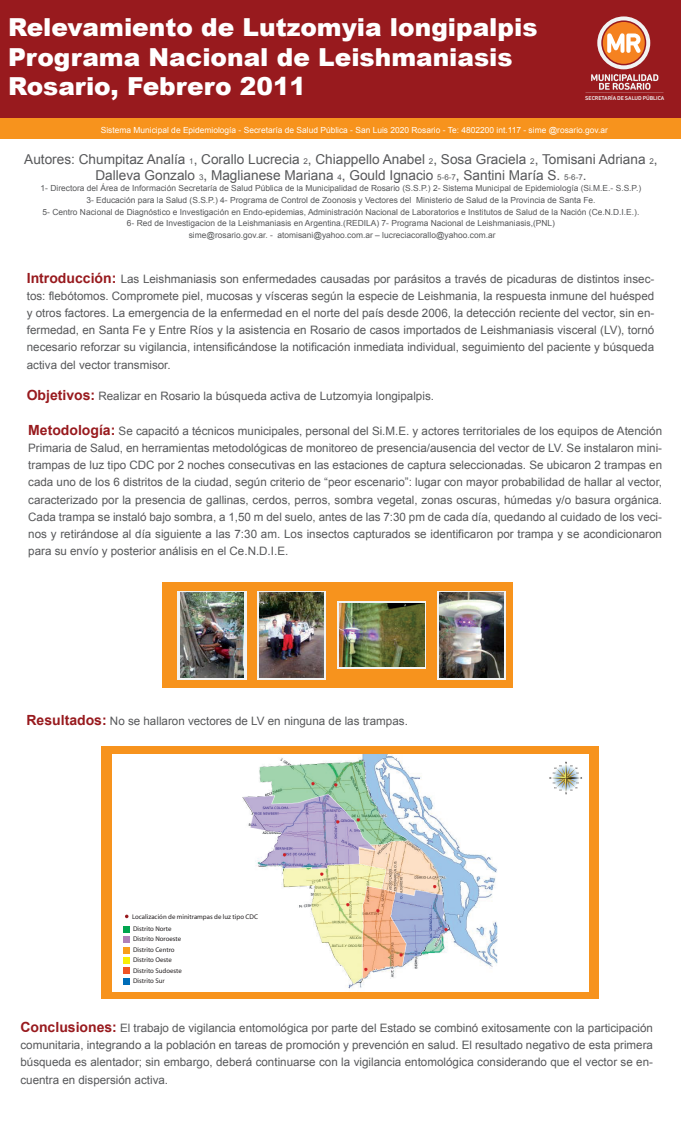
<style>
.page{position:relative;width:681px;height:1134px;background:#fff}
.page>*{position:absolute;margin:0;border:0;box-sizing:border-box;transform-origin:0 0}
.t1{font:900 24.8px/29.8px "Arial";color:#fff}
.t2{font:13.6px/16.3px "Arial";color:#57585a;text-align:center}
.t3{font:11.6px/17.2px "Arial";color:#57585a;text-align:justify}
.t4{font:8.4px/11.6px "Arial";color:#57585a;text-align:center}
.t5{font:8.4px "Arial";color:#fff}
.t6{font:6.8px/10.6px "Myriad";color:#231f20}
.t7{font:500 5.68px "DIN Next Rounded LT Pro";letter-spacing:-.01em;color:#f1f3f3}
.s1{font-size:8px}
.s2{font-weight:700;font-size:14px;color:#981a1e}
</style>
<div class="page">
<div style="left:162px;top:582px;width:350px;height:106px;background:#f7931d"></div>
<svg style="left:177px;top:591px;width:69px;height:88px"></svg>
<svg style="left:257px;top:591px;width:69px;height:88px"></svg>
<div style="left:337px;top:601px;width:89px;height:68px;background:linear-gradient(to right,#f1f3f3,#f1f3f3)"></div>
<svg style="left:437px;top:591px;width:68px;height:88px"></svg>
<img style="left:440px;top:593px;width:63px;height:84px">
<img style="left:180px;top:593px;width:64px;height:84px">
<img style="left:259px;top:593px;width:64px;height:84px">
<img style="left:339px;top:603px;width:85px;height:64px">
<div style="left:102px;top:747px;width:497px;height:252px;background:#f7931d"></div>
<div style="left:0;top:25px;width:680px;height:114px;background:#f7931d"></div>
<div style="left:0;top:0;width:680px;height:118px;background:#981a1e"></div>
<svg style="left:591px;top:16px;width:67px;height:74px"></svg>
<img style="left:112px;top:754px;width:476px;height:237px">
<img style="left:548px;top:761px;width:34px;height:34px">
<svg style="left:123px;top:926px;width:6px;height:58px"></svg>
<h1 class="t1" style="left:8px;top:11px;width:531px">Relevamiento de Lutzomyia longipalpis<br>Programa Nacional de Leishmaniasis<br>Rosario, Febrero 2011</h1>
<p class="t7" style="left:585px;top:95px;width:80px">SECRETARÍA DE SALUD PÚBLICA</p>
<p class="t5" style="left:101px;top:125px;width:508px">Sistema Municipal de Epidemiología - Secretaría de Salud Pública - San Luis 2020 Rosario - Te: 4802200 int.117 - sime @rosario.gov.ar</p>
<p class="t2" style="left:24px;top:151px;width:634px">Autores: Chumpitaz Analía <span class="s1">1</span>, Corallo Lucrecia <span class="s1">2</span>, Chiappello Anabel <span class="s1">2</span>, Sosa Graciela <span class="s1">2</span>, Tomisani Adriana <span class="s1">2</span>,<br>Dalleva Gonzalo <span class="s1">3</span>, Maglianese Mariana <span class="s1">4</span>, Gould Ignacio <span class="s1">5-6-7</span>, Santini María S. <span class="s1">5-6-7</span>.</p>
<p class="t4" style="left:41px;top:183px;width:602px">1- Directora del Área de Información Secretaría de Salud Pública de la Municipalidad de Rosario (S.S.P.) 2- Sistema Municipal de Epidemiología (Si.M.E.- S.S.P.)<br>3- Educación para la Salud (S.S.P.) 4- Programa de Control de Zoonosis y Vectores del Ministerio de Salud de la Provincia de Santa Fe.<br>5- Centro Nacional de Diagnóstico e Investigación en Endo-epidemias, Administración Nacional de Laboratorios e Institutos de Salud de la Nación (Ce.N.D.I.E.).<br>6- Red de Investigacion de la Leishmaniasis en Argentina.(REDILA) 7- Programa Nacional de Leishmaniasis,(PNL)<br>sime@rosario.gov.ar. - atomisani@yahoo.com.ar – lucreciacorallo@yahoo.com.ar</p>
<p class="t3" style="left:27px;top:270px;width:628px"><span class="s2">Introducción:</span> Las Leishmaniasis son enfermedades causadas por parásitos a través de picaduras de distintos insec&shy;tos: flebótomos. Compromete piel, mucosas y vísceras según la especie de Leishmania, la respuesta inmune del huésped y otros factores. La emergencia de la enfermedad en el norte del país desde 2006, la detección reciente del vector, sin en&shy;fermedad, en Santa Fe y Entre Ríos y la asistencia en Rosario de casos importados de Leishmaniasis visceral (LV), tornó necesario reforzar su vigilancia, intensificándose la notificación inmediata individual, seguimiento del paciente y búsqueda activa del vector transmisor.</p>
<p class="t3" style="left:27px;top:387px;width:408px"><span class="s2">Objetivos:</span> Realizar en Rosario la búsqueda activa de Lutzomyia longipalpis.</p>
<p class="t3" style="left:28px;top:422px;width:635px"><span class="s2">Metodología:</span> Se capacitó a técnicos municipales, personal del Si.M.E. y actores territoriales de los equipos de Atención Primaria de Salud, en herramientas metodológicas de monitoreo de presencia/ausencia del vector de LV. Se instalaron mini&shy;trampas de luz tipo CDC por 2 noches consecutivas en las estaciones de captura seleccionadas. Se ubicaron 2 trampas en cada uno de los 6 distritos de la ciudad, según criterio de “peor escenario”: lugar con mayor probabilidad de hallar al vector, caracterizado por la presencia de gallinas, cerdos, perros, sombra vegetal, zonas oscuras, húmedas y/o basura orgánica.<br>Cada trampa se instaló bajo sombra, a 1,50 m del suelo, antes de las 7:30 pm de cada día, quedando al cuidado de los veci&shy;nos y retirándose al día siguiente a las 7:30 am. Los insectos capturados se identificaron por trampa y se acondicionaron para su envío y posterior análisis en el Ce.N.D.I.E.</p>
<p class="t3" style="left:27px;top:712px;width:383px"><span class="s2">Resultados:</span> No se hallaron vectores de LV en ninguna de las trampas.</p>
<p class="t6" style="left:132px;top:910px;width:127px;line-height:12.9px">Localización de minitrampas de luz tipo CDC<br>Distrito Norte</p>
<p class="t6" style="left:133px;top:934px;width:50px;line-height:10.8px">Distrito Noroeste<br>Distrito Centro</p>
<p class="t6" style="left:133px;top:955px;width:50px">Distrito Oeste<br>Distrito Sudoeste<br>Distrito Sur</p>
<p class="t3" style="left:20px;top:1019px;width:634px"><span class="s2">Conclusiones:</span> El trabajo de vigilancia entomológica por parte del Estado se combinó exitosamente con la participación comunitaria, integrando a la población en tareas de promoción y prevención en salud. El resultado negativo de esta primera búsqueda es alentador; sin embargo, deberá continuarse con la vigilancia entomológica considerando que el vector se en&shy;cuentra en dispersión activa.</p>
</div>
